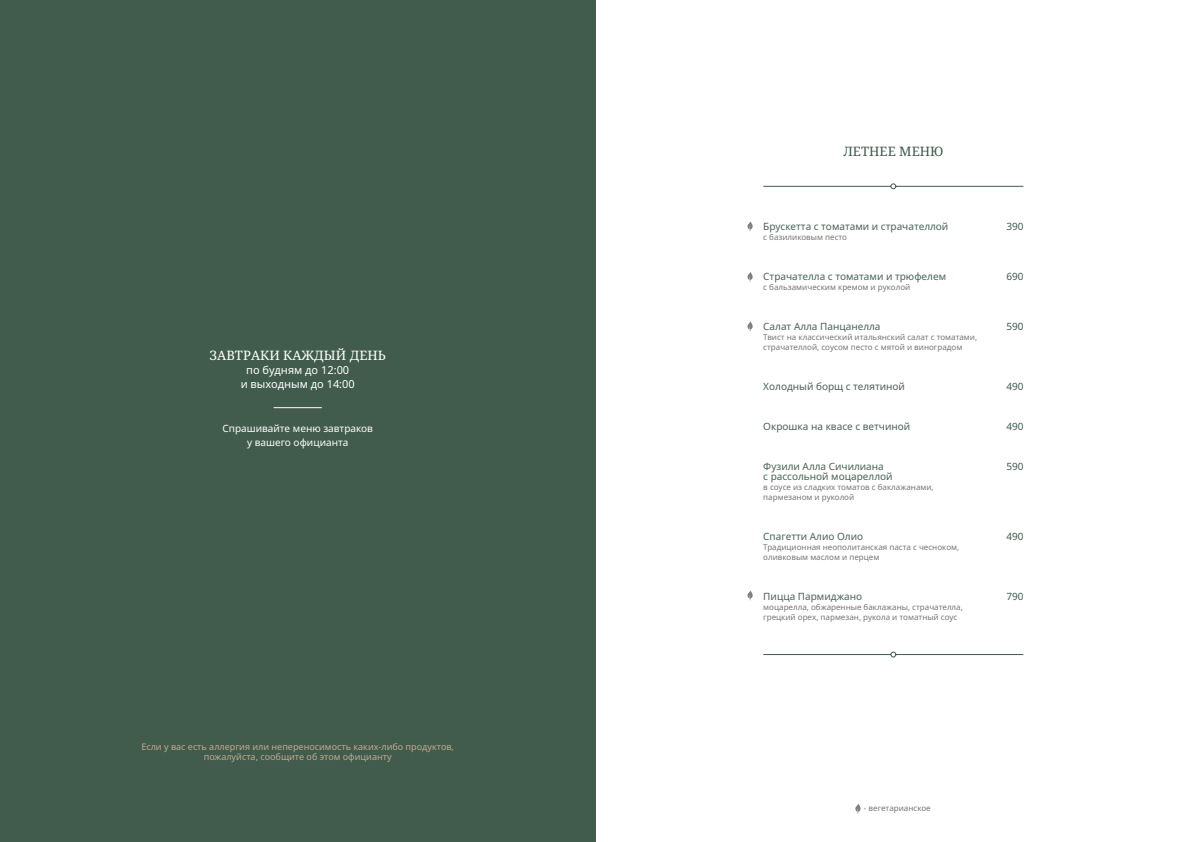
<style>
.page{position:relative;width:1191px;height:842px;background:#fff}
.page>*{position:absolute;margin:0;border:0;box-sizing:border-box;transform-origin:0 0}
.t1{font:13px "Noto Serif";color:#fff}
.t2{font:13px "Noto Serif";color:#415b4d}
.t3{font:11px/14px "Noto Sans";color:#fff;text-align:center}
.t4{font:10px/10px "Noto Sans";color:#496254}
.t5{font:10px/14px "Noto Sans";color:#fff;text-align:center}
.t6{font:10px "Noto Sans";color:#415b4d}
.t7{font:9px/10.8px "Noto Sans";color:#bfab8f;text-align:center}
.t8{font:8px/10px "Noto Sans";color:#777676}
</style>
<div class="page">
<div style="left:0;top:0;width:595px;height:842px;background:#415b4d"></div>
<hr style="left:274px;top:407px;width:48px;height:1px;background:#fff">
<svg style="left:855px;top:804px;width:5px;height:10px"></svg>
<svg style="left:763px;top:183px;width:261px;height:6px"></svg>
<svg style="left:763px;top:652px;width:261px;height:5px"></svg>
<svg style="left:747px;top:272px;width:5px;height:10px"></svg>
<svg style="left:747px;top:590px;width:5px;height:10px"></svg>
<svg style="left:747px;top:221px;width:5px;height:10px"></svg>
<svg style="left:747px;top:321px;width:5px;height:10px"></svg>
<h1 class="t1" style="left:209px;top:346px;width:178px">ЗАВТРАКИ КАЖДЫЙ ДЕНЬ</h1>
<h2 class="t3" style="left:241px;top:363px;width:116px">по будням до 12:00<br>и выходным до 14:00</h2>
<p class="t5" style="left:222px;top:421px;width:152px">Спрашивайте меню завтраков у вашего официанта</p>
<p class="t7" style="left:141px;top:741px;width:314px">Если у вас есть аллергия или непереносимость каких-либо продуктов, пожалуйста, сообщите об этом официанту</p>
<h1 class="t2" style="left:843px;top:143px;width:102px">ЛЕТНЕЕ МЕНЮ</h1>
<p class="t4" style="left:763px;top:221px;width:187px">Брускетта с томатами и страчателлой</p>
<p class="t8" style="left:763px;top:232px;width:85px">с базиликовым песто</p>
<p class="t4" style="left:763px;top:271px;width:184px">Страчателла с томатами и трюфелем</p>
<p class="t8" style="left:763px;top:282px;width:148px">с бальзамическим кремом и руколой</p>
<p class="t4" style="left:763px;top:321px;width:119px">Салат Алла Панцанелла</p>
<p class="t8" style="left:763px;top:332px;width:215px">Твист на классический итальянский салат с томатами, страчателлой, соусом песто с мятой и виноградом</p>
<p class="t4" style="left:763px;top:381px;width:143px">Холодный борщ с телятиной</p>
<p class="t4" style="left:763px;top:421px;width:149px">Окрошка на квасе с ветчиной</p>
<p class="t4" style="left:763px;top:461px;width:131px">Фузили Алла Сичилиана<br>с рассольной моцареллой</p>
<p class="t8" style="left:763px;top:482px;width:172px">в соусе из сладких томатов с баклажанами, пармезаном и руколой</p>
<p class="t4" style="left:763px;top:531px;width:101px">Спагетти Алио Олио</p>
<p class="t8" style="left:763px;top:542px;width:197px">Традиционная неополитанская паста с чесноком, оливковым маслом и перцем</p>
<p class="t4" style="left:763px;top:591px;width:100px">Пицца Пармиджано</p>
<p class="t8" style="left:763px;top:602px;width:201px">моцарелла, обжаренные баклажаны, страчателла, грецкий орех, пармезан, рукола и томатный соус</p>
<p class="t6" style="left:1006px;top:220px;width:19px">390</p>
<p class="t6" style="left:1006px;top:270px;width:19px">690</p>
<p class="t6" style="left:1006px;top:320px;width:19px">590</p>
<p class="t6" style="left:1006px;top:380px;width:19px">490</p>
<p class="t6" style="left:1006px;top:420px;width:19px">490</p>
<p class="t6" style="left:1006px;top:460px;width:19px">590</p>
<p class="t6" style="left:1006px;top:530px;width:19px">490</p>
<p class="t6" style="left:1006px;top:590px;width:19px">790</p>
<p class="t8" style="left:864px;top:803px;width:68px">- вегетарианское</p>
</div>
